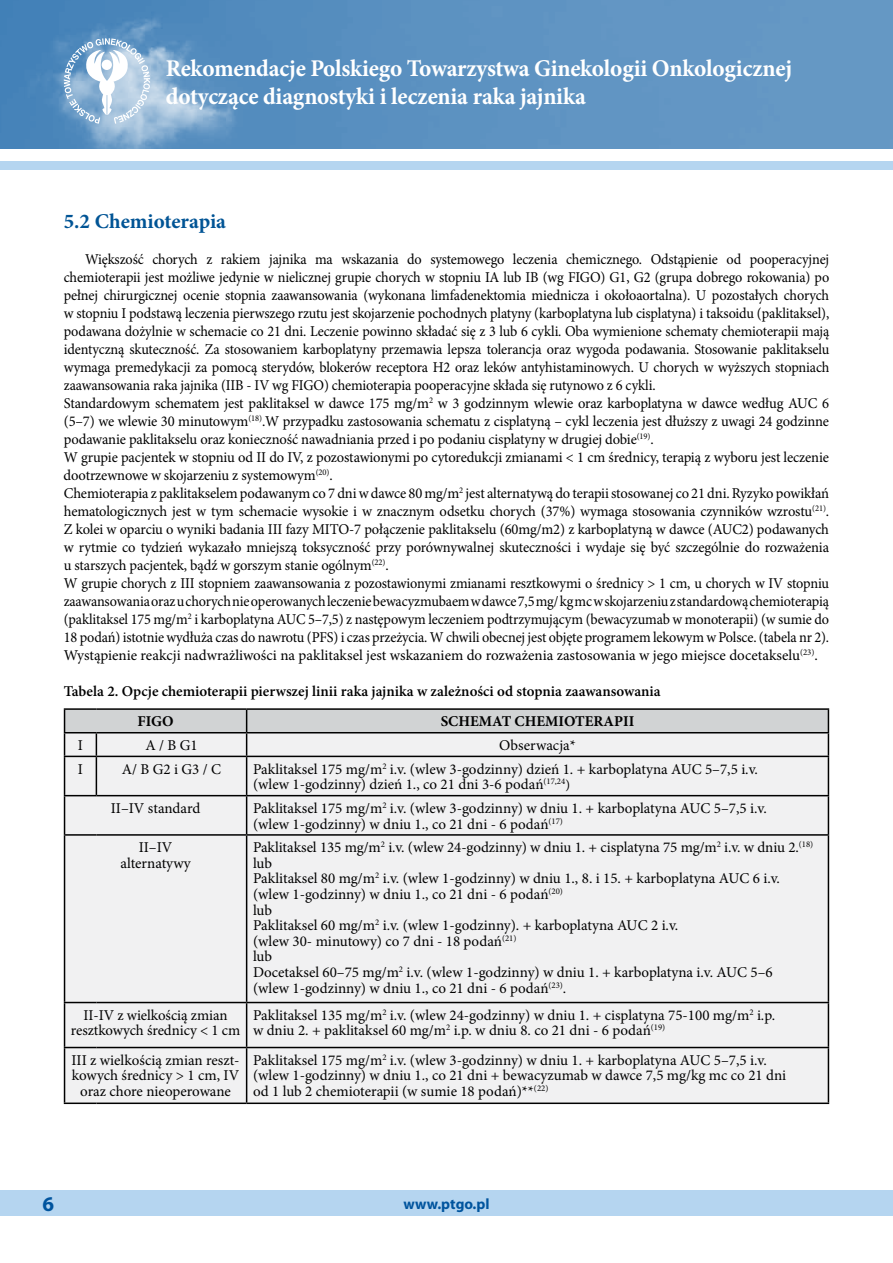
<style>
.page{position:relative;width:893px;height:1263px;background:#fff}
.page>*{position:absolute;margin:0;border:0;box-sizing:border-box;transform-origin:0 0}
.t1{font:700 24px/28.8px "Minion Pro";letter-spacing:-.01em;color:#fff}
.t2{font:700 21px "Minion Pro";color:#005495}
.t3{font:700 21px "Myriad Pro";color:#00549e}
.t4{font:15px/18px "Minion Pro";letter-spacing:-.01em;color:#000;scale:.95 1}
.t5{font:15px/15.6px "Minion Pro";letter-spacing:-.01em;color:#000}
.t6{font:600 15px "Minion Pro";color:#000}
.t7{font:700 15px "Minion Pro";color:#000}
.t8{font:700 15px "Myriad Pro";color:#00549e}
.s1{font-size:13.5px}
</style>
<div class="page">
<div style="left:0;top:162px;width:893px;height:8px;background:#b5d5f0"></div>
<img style="left:0;top:0;width:893px;height:149px">
<div style="left:0;top:1191px;width:893px;height:25px;background:#b5d5f0"></div>
<svg style="left:64px;top:38px;width:86px;height:86px"></svg>
<div style="left:65px;top:757px;width:763px;height:345px;background:#f1f1f2"></div>
<hr style="left:64px;top:708px;width:32px;height:2px;background:#000">
<hr style="left:96px;top:708px;width:151px;height:2px;background:#000">
<hr style="left:247px;top:708px;width:582px;height:2px;background:#000">
<svg style="left:64px;top:709px;width:765px;height:47px"></svg>
<hr style="left:64px;top:756px;width:32px;height:1px;background:#000">
<hr style="left:64px;top:757px;width:1px;height:38px;background:#000">
<hr style="left:96px;top:756px;width:151px;height:1px;background:#000">
<hr style="left:96px;top:757px;width:1px;height:38px;background:#000">
<hr style="left:247px;top:756px;width:582px;height:1px;background:#000">
<hr style="left:246px;top:757px;width:1px;height:38px;background:#000">
<hr style="left:828px;top:757px;width:1px;height:38px;background:#000">
<hr style="left:64px;top:795px;width:32px;height:1px;background:#000">
<hr style="left:64px;top:796px;width:1px;height:38px;background:#000">
<hr style="left:96px;top:795px;width:151px;height:1px;background:#000">
<hr style="left:247px;top:795px;width:582px;height:1px;background:#000">
<hr style="left:246px;top:796px;width:1px;height:38px;background:#000">
<hr style="left:828px;top:796px;width:1px;height:38px;background:#000">
<hr style="left:64px;top:834px;width:32px;height:2px;background:#000">
<hr style="left:64px;top:836px;width:1px;height:166px;background:#000">
<hr style="left:96px;top:834px;width:151px;height:2px;background:#000">
<hr style="left:247px;top:834px;width:582px;height:2px;background:#000">
<hr style="left:246px;top:836px;width:1px;height:166px;background:#000">
<hr style="left:828px;top:836px;width:1px;height:166px;background:#000">
<hr style="left:64px;top:1002px;width:32px;height:1px;background:#000">
<hr style="left:64px;top:1003px;width:1px;height:44px;background:#000">
<hr style="left:96px;top:1002px;width:151px;height:1px;background:#000">
<hr style="left:247px;top:1002px;width:582px;height:1px;background:#000">
<hr style="left:246px;top:1003px;width:1px;height:44px;background:#000">
<hr style="left:828px;top:1003px;width:1px;height:44px;background:#000">
<hr style="left:64px;top:1047px;width:32px;height:1px;background:#000">
<hr style="left:64px;top:1048px;width:1px;height:54px;background:#000">
<hr style="left:96px;top:1047px;width:151px;height:1px;background:#000">
<hr style="left:64px;top:1102px;width:32px;height:2px;background:#000">
<hr style="left:96px;top:1102px;width:151px;height:2px;background:#000">
<hr style="left:247px;top:1047px;width:582px;height:1px;background:#000">
<hr style="left:246px;top:1048px;width:1px;height:54px;background:#000">
<hr style="left:828px;top:1048px;width:1px;height:54px;background:#000">
<hr style="left:247px;top:1102px;width:582px;height:2px;background:#000">
<h1 class="t1" style="left:166px;top:53px;width:628px">Rekomendacje Polskiego Towarzystwa Ginekologii Onkologicznej dotyczące diagnostyki i leczenia raka jajnika</h1>
<h2 class="t2" style="left:64px;top:206px;width:164px">5.2 Chemioterapia</h2>
<p class="t4" style="left:64px;top:250px;width:808px;text-indent:21px">Większość chorych z rakiem jajnika ma wskazania do systemowego leczenia chemicznego. Odstąpienie od pooperacyjnej chemioterapii jest możliwe jedynie w nielicznej grupie chorych w stopniu IA lub IB (wg FIGO) G1, G2 (grupa dobrego rokowania) po pełnej chirurgicznej ocenie stopnia zaawansowania (wykonana limfadenektomia miednicza i okołoaortalna). U pozostałych chorych w stopniu I podstawą leczenia pierwszego rzutu jest skojarzenie pochodnych platyny (karboplatyna lub cisplatyna) i taksoidu (paklitaksel), podawana dożylnie w schemacie co 21 dni. Leczenie powinno składać się z 3 lub 6 cykli. Oba wymienione schematy chemioterapii mają identyczną skuteczność. Za stosowaniem karboplatyny przemawia lepsza tolerancja oraz wygoda podawania. Stosowanie paklitakselu wymaga premedykacji za pomocą sterydów, blokerów receptora H2 oraz leków antyhistaminowych. U chorych w wyższych stopniach zaawansowania raka jajnika (IIB - IV wg FIGO) chemioterapia pooperacyjne składa się rutynowo z 6 cykli.<br>Standardowym schematem jest paklitaksel w dawce 175 mg/m<sup>2</sup> w 3 godzinnym wlewie oraz karboplatyna w dawce według AUC 6 (5–7) we wlewie 30 minutowym<sup>(18)</sup>.W przypadku zastosowania schematu z cisplatyną – cykl leczenia jest dłuższy z uwagi 24 godzinne podawanie paklitakselu oraz konieczność nawadniania przed i po podaniu cisplatyny w drugiej dobie<sup>(19)</sup>.<br>W grupie pacjentek w stopniu od II do IV, z pozostawionymi po cytoredukcji zmianami &lt; 1 cm średnicy, terapią z wyboru jest leczenie dootrzewnowe w skojarzeniu z systemowym<sup>(20)</sup>.<br>Chemioterapia z paklitakselem podawanym co 7 dni w dawce 80 mg/m<sup>2</sup> jest alternatywą do terapii stosowanej co 21 dni. Ryzyko powikłań hematologicznych jest w tym schemacie wysokie i w znacznym odsetku chorych (37%) wymaga stosowania czynników wzrostu<sup>(21)</sup>.<br>Z kolei w oparciu o wyniki badania III fazy MITO-7 połączenie paklitakselu (60mg/m2) z karboplatyną w dawce (AUC2) podawanych w rytmie co tydzień wykazało mniejszą toksyczność przy porównywalnej skuteczności i wydaje się być szczególnie do rozważenia u starszych pacjentek, bądź w gorszym stanie ogólnym<sup>(22)</sup>.<br>W grupie chorych z III stopniem zaawansowania z pozostawionymi zmianami resztkowymi o średnicy &gt; 1 cm, u chorych w IV stopniu zaawansowania oraz u chorych nie operowanych leczenie bewacyzmubaem w dawce 7,5 mg/ kg mc w skojarzeniu z standardową chemioterapią (paklitaksel 175 mg/m<sup>2</sup> i karboplatyna AUC 5–7,5) z następowym leczeniem podtrzymującym (bewacyzumab w monoterapii) (w sumie do 18 podań) istotnie wydłuża czas do nawrotu (PFS) i czas przeżycia. W chwili obecnej jest objęte programem lekowym w Polsce. (tabela nr 2).<br>Wystąpienie reakcji nadwrażliwości na paklitaksel jest wskazaniem do rozważenia zastosowania w jego miejsce docetakselu<sup>(23)</sup>.</p>
<p class="t6" style="left:64px;top:681px;width:598px">Tabela 2. Opcje chemioterapii pierwszej linii raka jajnika w zależności od stopnia zaawansowania</p>
<p class="t7" style="left:137px;top:711px;width:38px">FIGO</p>
<p class="t7" style="left:441px;top:711px;width:195px">SCHEMAT CHEMIOTERAPII</p>
<p class="t5" style="left:78px;top:737px;width:7px">I</p>
<p class="t5" style="left:145px;top:737px;width:54px">A / B G1</p>
<p class="t5" style="left:499px;top:737px;width:78px">Obserwacja*</p>
<p class="t5" style="left:78px;top:761px;width:7px">I</p>
<p class="t5" style="left:122px;top:761px;width:101px">A/ B G2 i G3 / C</p>
<p class="t5" style="left:253px;top:761px;width:506px">Paklitaksel 175 mg/m<sup>2</sup> i.v. (wlew 3-godzinny) dzień 1. + karboplatyna AUC 5–7,5 i.v. (wlew 1-godzinny) dzień 1., co 21 dni 3-6 podań<sup>(17,24</sup><span class="s1">)</span></p>
<p class="t5" style="left:111px;top:800px;width:91px">II–IV standard</p>
<p class="t5" style="left:253px;top:800px;width:515px">Paklitaksel 175 mg/m<sup>2</sup> i.v. (wlew 3-godzinny) w dniu 1. + karboplatyna AUC 5–7,5 i.v. (wlew 1-godzinny) w dniu 1., co 21 dni - 6 podań<sup>(17)</sup></p>
<p class="t5" style="left:120px;top:840px;width:72px;text-align:center">II–IV alternatywy</p>
<p class="t5" style="left:253px;top:840px;width:562px">Paklitaksel 135 mg/m<sup>2</sup> i.v. (wlew 24-godzinny) w dniu 1. + cisplatyna 75 mg/m<sup>2</sup> i.v. w dniu 2.<sup>(18) </sup>lub<br>Paklitaksel 80 mg/m<sup>2</sup> i.v. (wlew 1-godzinny) w dniu 1., 8. i 15. + karboplatyna AUC 6 i.v. (wlew 1-godzinny) w dniu 1., co 21 dni - 6 podań<sup>(20)<br></sup>lub<br>Paklitaksel 60 mg/m<sup>2</sup> i.v. (wlew 1-godzinny). + karboplatyna AUC 2 i.v.<br>(wlew 30- minutowy) co 7 dni - 18 podań<sup>(21)<br></sup>lub<br>Docetaksel 60–75 mg/m<sup>2</sup> i.v. (wlew 1-godzinny) w dniu 1. + karboplatyna i.v. AUC 5–6<br>(wlew 1-godzinny) w dniu 1., co 21 dni - 6 podań<sup>(23)</sup>.</p>
<p class="t5" style="left:71px;top:1007px;width:171px;text-align:center">II-IV z wielkością zmian resztkowych średnicy &lt; 1 cm</p>
<p class="t5" style="left:253px;top:1007px;width:524px">Paklitaksel 135 mg/m<sup>2</sup> i.v. (wlew 24-godzinny) w dniu 1. + cisplatyna 75-100 mg/m<sup>2</sup> i.p. w dniu 2. + paklitaksel 60 mg/m<sup>2</sup> i.p. w dniu 8. co 21 dni - 6 podań<sup>(19)</sup></p>
<p class="t5" style="left:72px;top:1052px;width:170px;text-align:center">III z wielkością zmian reszt&shy;kowych średnicy &gt; 1 cm, IV oraz chore nieoperowane</p>
<p class="t5" style="left:253px;top:1052px;width:535px">Paklitaksel 175 mg/m<sup>2</sup> i.v. (wlew 3-godzinny) w dniu 1. + karboplatyna AUC 5–7,5 i.v. (wlew 1-godzinny) w dniu 1., co 21 dni + bewacyzumab w dawce 7,5 mg/kg mc co 21 dni od 1 lub 2 chemioterapii (w sumie 18 podań)**<sup>(22)</sup></p>
<h2 class="t3" style="left:43px;top:1190px;width:13px">6</h2>
<p class="t8" style="left:403px;top:1194px;width:88px">www.ptgo.pl</p>
</div>
